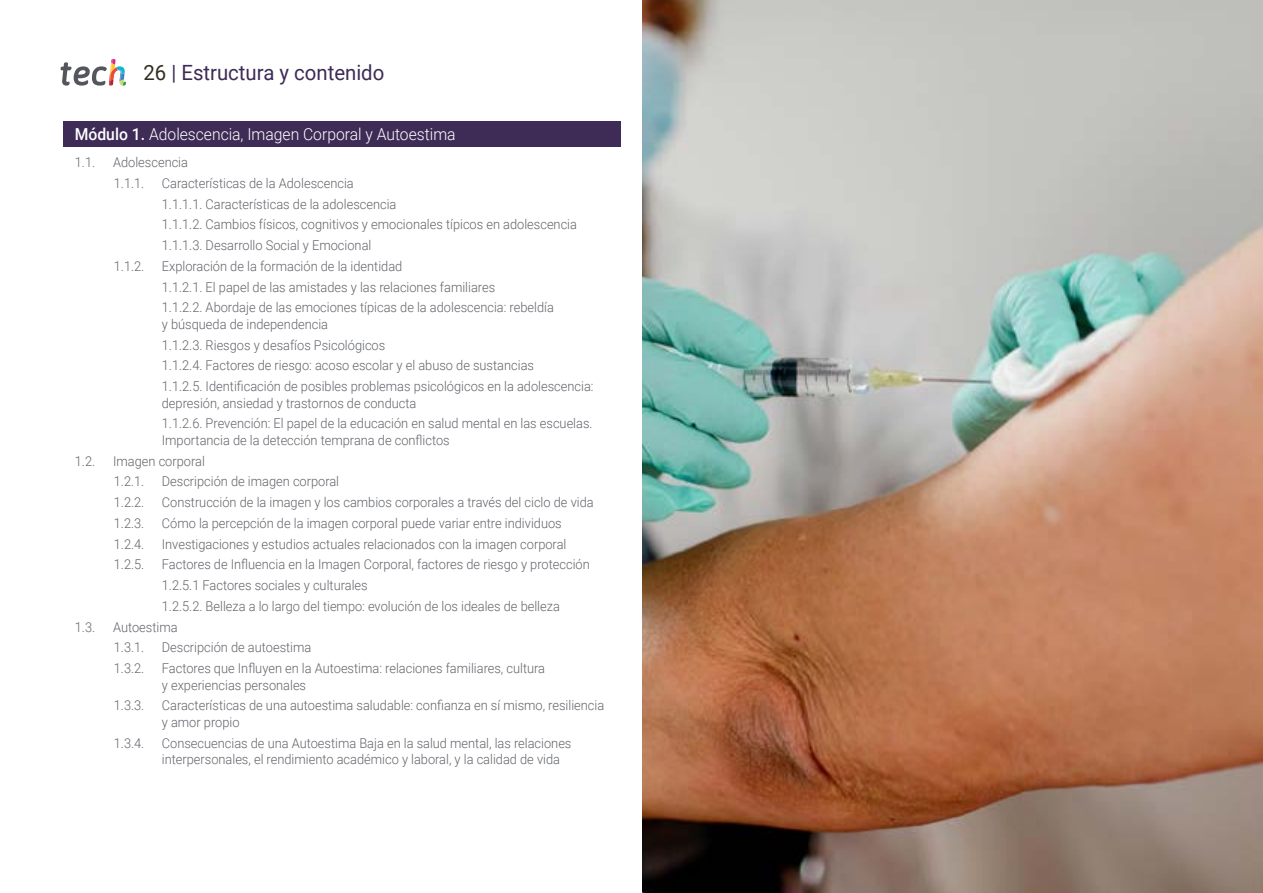
<style>
.page{position:relative;width:1263px;height:893px;background:#fff}
.page>*{position:absolute;margin:0;border:0;box-sizing:border-box;transform-origin:0 0}
.t1{font:21px "Roboto";color:#3e2b56}
.t2{font:300 16.5px "Roboto";color:#fff;scale:.95 1}
.t3{font:300 13.5px/20.7px "Roboto";color:#61646a;scale:.95 1}
.s1{color:#312e20}
.s2{font-weight:500}
</style>
<div class="page">
<img style="left:642px;top:0;width:621px;height:893px">
<div style="left:64px;top:121px;width:557px;height:25px;background:#3e2b56"></div>
<svg style="left:61px;top:59px;width:65px;height:27px"></svg>
<h1 class="t1" style="left:144px;top:57px;width:242px"><span class="s1">26</span> | Estructura y contenido</h1>
<p class="t2" style="left:75px;top:123px;width:402px"><span class="s2">Módulo 1.</span> Adolescencia, Imagen Corporal y Autoestima</p>
<p class="t3" style="left:75px;top:151px;width:23px">1.1.</p>
<p class="t3" style="left:113px;top:151px;width:80px">Adolescencia<br>1.1.1.</p>
<p class="t3" style="left:162px;top:172px;width:438px">Características de la Adolescencia<br>1.1.1.1. Características de la adolescencia<br>1.1.1.2. Cambios físicos, cognitivos y emocionales típicos en adolescencia 1.1.1.3. Desarrollo Social y Emocional</p>
<p class="t3" style="left:114px;top:255px;width:34px">1.1.2.</p>
<p class="t3" style="left:162px;top:255px;width:414px">Exploración de la formación de la identidad<br>1.1.2.1. El papel de las amistades y las relaciones familiares<br>1.1.2.2. Abordaje de las emociones típicas de la adolescencia: rebeldía</p>
<p class="t3" style="left:162px;top:313px;width:456px">y búsqueda de independencia<br>1.1.2.3. Riesgos y desafíos Psicológicos<br>1.1.2.4. Factores de riesgo: acoso escolar y el abuso de sustancias<br>1.1.2.5. Identificación de posibles problemas psicológicos en la adolescencia:</p>
<p class="t3" style="left:162px;top:392px;width:455px">depresión, ansiedad y trastornos de conducta<br>1.1.2.6. Prevención: El papel de la educación en salud mental en las escuelas.</p>
<p class="t3" style="left:162px;top:429px;width:305px">Importancia de la detección temprana de conflictos</p>
<p class="t3" style="left:75px;top:450px;width:23px">1.2.</p>
<p class="t3" style="left:113px;top:450px;width:98px">Imagen corporal<br>1.2.1.</p>
<p class="t3" style="left:162px;top:471px;width:188px">Descripción de imagen corporal</p>
<p class="t3" style="left:114px;top:491px;width:34px">1.2.2.</p>
<p class="t3" style="left:162px;top:491px;width:456px">Construcción de la imagen y los cambios corporales a través del ciclo de vida</p>
<p class="t3" style="left:114px;top:512px;width:34px">1.2.3.</p>
<p class="t3" style="left:162px;top:512px;width:422px">Cómo la percepción de la imagen corporal puede variar entre individuos</p>
<p class="t3" style="left:114px;top:533px;width:34px">1.2.4.</p>
<p class="t3" style="left:162px;top:533px;width:427px">Investigaciones y estudios actuales relacionados con la imagen corporal</p>
<p class="t3" style="left:114px;top:554px;width:34px">1.2.5.</p>
<p class="t3" style="left:162px;top:554px;width:452px">Factores de Influencia en la Imagen Corporal, factores de riesgo y protección<br>1.2.5.1 Factores sociales y culturales<br>1.2.5.2. Belleza a lo largo del tiempo: evolución de los ideales de belleza</p>
<p class="t3" style="left:75px;top:616px;width:23px">1.3.</p>
<p class="t3" style="left:113px;top:616px;width:69px">Autoestima<br>1.3.1.</p>
<p class="t3" style="left:162px;top:637px;width:159px">Descripción de autoestima</p>
<p class="t3" style="left:114px;top:657px;width:34px">1.3.2.</p>
<p class="t3" style="left:162px;top:660px;width:405px;line-height:16.5px">Factores que Influyen en la Autoestima: relaciones familiares, cultura y experiencias personales</p>
<p class="t3" style="left:114px;top:695px;width:34px">1.3.3.</p>
<p class="t3" style="left:162px;top:697px;width:467px;line-height:16.5px">Características de una autoestima saludable: confianza en sí mismo, resiliencia y amor propio</p>
<p class="t3" style="left:114px;top:732px;width:34px">1.3.4.</p>
<p class="t3" style="left:162px;top:734px;width:433px;line-height:16.5px">Consecuencias de una Autoestima Baja en la salud mental, las relaciones interpersonales, el rendimiento académico y laboral, y la calidad de vida</p>
</div>
